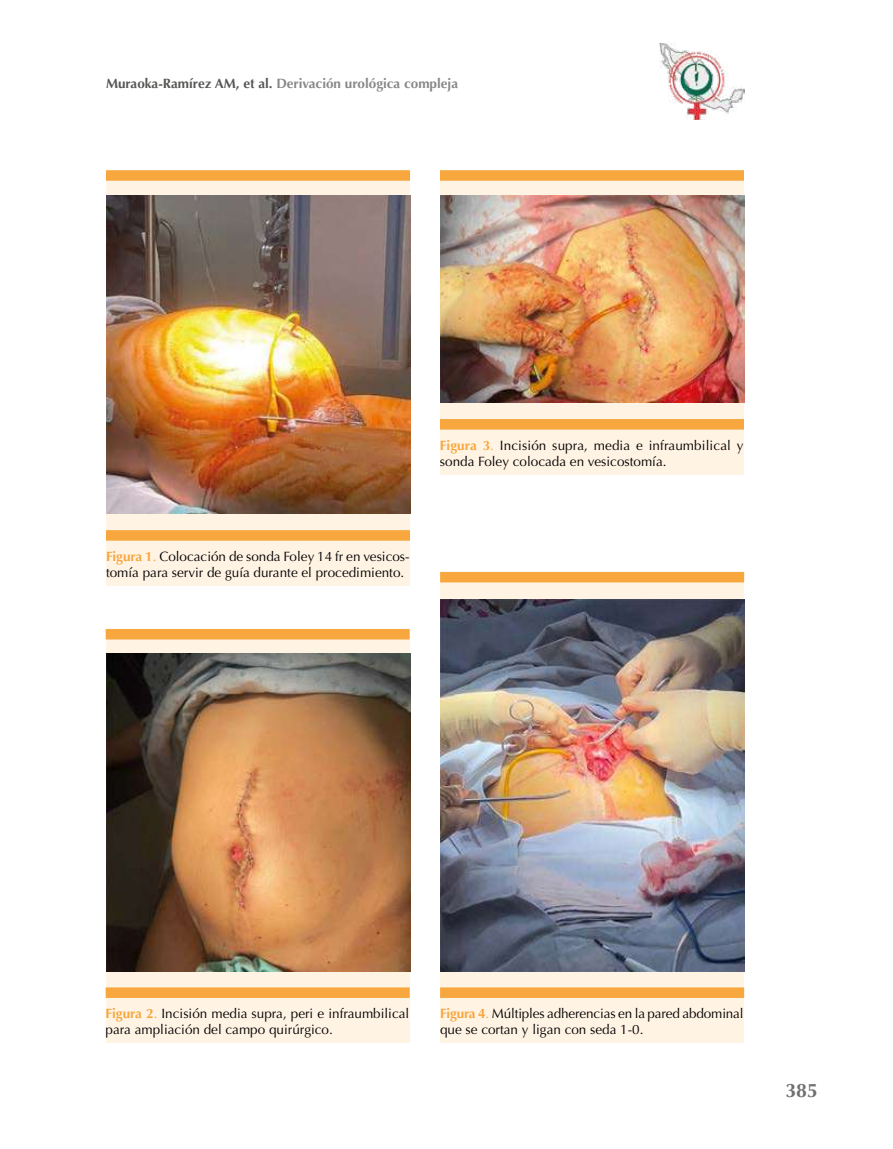
<style>
.page{position:relative;width:893px;height:1149px;background:#fff}
.page>*{position:absolute;margin:0;border:0;box-sizing:border-box;transform-origin:0 0}
.t1{font:700 19.5px "Optima";color:#706f6f}
.t2{font:13.5px/16.5px "Optima";color:#000}
.t3{font:700 13.5px "Optima";color:#878787}
.s1{color:#575756}
.s2{font-weight:700;color:#f7a73e}
.s3{color:#f7a73e}
</style>
<div class="page">
<div style="left:106px;top:177px;width:304px;height:408px;background:#fff3e4"></div>
<div style="left:440px;top:177px;width:304px;height:297px;background:#fff3e4"></div>
<div style="left:106px;top:530px;width:304px;height:10px;background:#f7a73e"></div>
<div style="left:440px;top:419px;width:304px;height:10px;background:#f7a73e"></div>
<div style="left:106px;top:170px;width:304px;height:11px;background:#f7a73e"></div>
<div style="left:440px;top:170px;width:304px;height:11px;background:#f7a73e"></div>
<div style="left:106px;top:635px;width:304px;height:407px;background:#fff3e4"></div>
<div style="left:440px;top:578px;width:304px;height:464px;background:#fff3e4"></div>
<div style="left:106px;top:987px;width:304px;height:10px;background:#f7a73e"></div>
<div style="left:440px;top:987px;width:304px;height:10px;background:#f7a73e"></div>
<div style="left:106px;top:628px;width:304px;height:11px;background:#f7a73e"></div>
<div style="left:440px;top:571px;width:304px;height:11px;background:#f7a73e"></div>
<img style="left:106px;top:195px;width:304px;height:318px">
<img style="left:106px;top:653px;width:304px;height:318px">
<img style="left:440px;top:195px;width:304px;height:207px">
<img style="left:440px;top:599px;width:304px;height:372px">
<img style="left:659px;top:43px;width:85px;height:76px">
<p class="t3" style="left:106px;top:75px;width:354px"><span class="s1">Muraoka-Ramírez AM, et al.</span> Derivación urológica compleja</p>
<p class="t2" style="left:440px;top:437px;width:305px"><span class="s2">Figura 3</span><span class="s3">.</span> Incisión supra, media e infraumbilical y sonda Foley colocada en vesicostomía.</p>
<p class="t2" style="left:106px;top:548px;width:305px"><span class="s2">Figura 1</span><span class="s3">.</span> Colocación de sonda Foley 14 fr en vesicos&shy;tomía para servir de guía durante el procedimiento.</p>
<p class="t2" style="left:106px;top:1004px;width:305px"><span class="s2">Figura 2</span><span class="s3">.</span> Incisión media supra, peri e infraumbilical para ampliación del campo quirúrgico.</p>
<p class="t2" style="left:440px;top:1004px;width:305px"><span class="s2">Figura 4</span><span class="s3">.</span> Múltiples adherencias en la pared abdominal que se cortan y ligan con seda 1-0.</p>
<h1 class="t1" style="left:785px;top:1079px;width:34px">385</h1>
</div>
